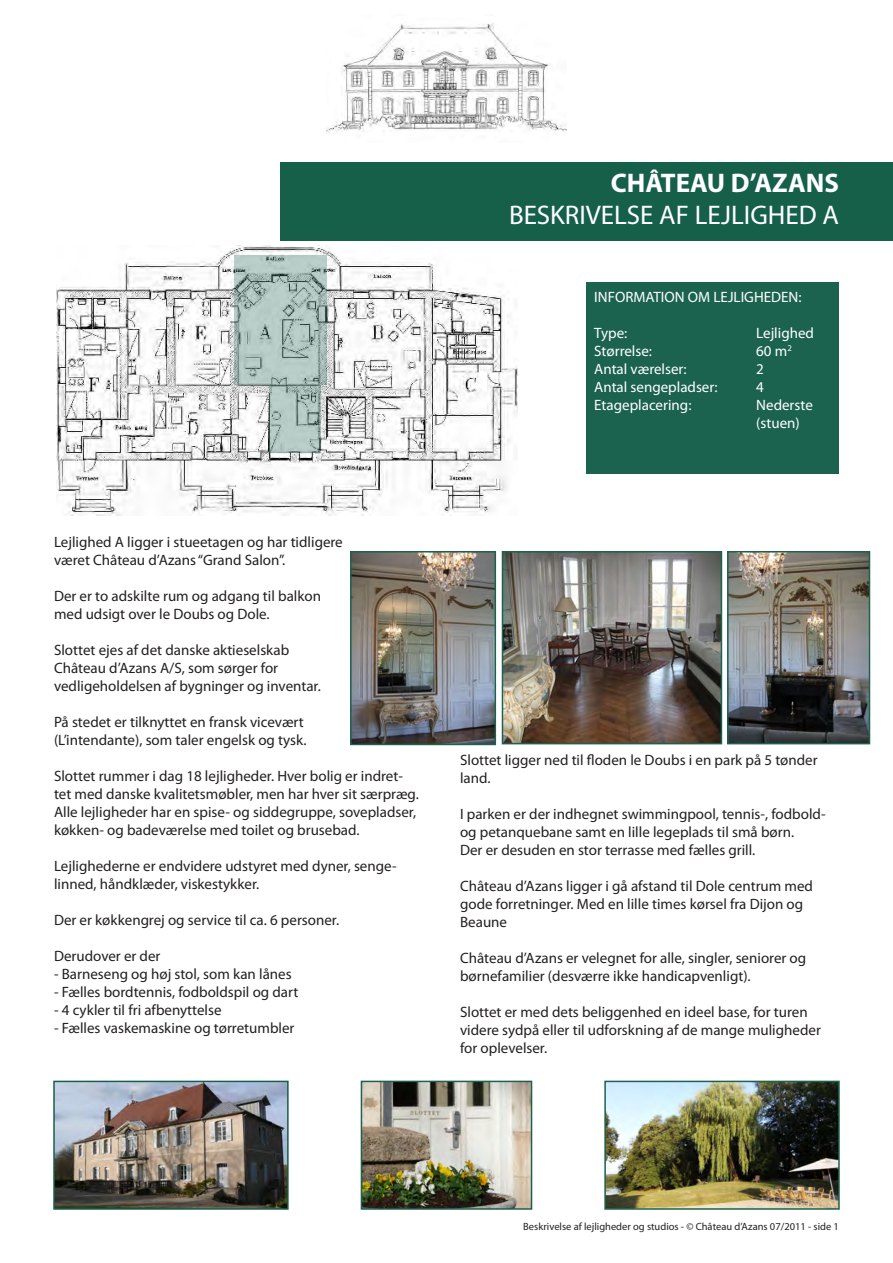
<style>
.page{position:relative;width:893px;height:1263px;background:#fff}
.page>*{position:absolute;margin:0;border:0;box-sizing:border-box;transform-origin:0 0}
.t1{font:27px "Myriad Pro";color:#fff}
.t2{font:700 27px "Myriad Pro";color:#fff}
.t3{font:15px/18px "Myriad Pro";color:#231f20}
.t4{font:15px "Myriad Pro";color:#fff}
.t5{font:10.5px "Myriad Pro";color:#231f20}
</style>
<div class="page">
<div style="left:281px;top:162px;width:612px;height:78px;background:#166049"></div>
<div style="left:586px;top:282px;width:252px;height:191px;background:#1b624f"></div>
<img style="left:327px;top:23px;width:239px;height:109px">
<img style="left:56px;top:1084px;width:230px;height:123px">
<div style="left:53px;top:1081px;width:236px;height:129px;border:2px solid #166049"></div>
<img style="left:364px;top:1084px;width:165px;height:123px">
<div style="left:361px;top:1081px;width:171px;height:129px;border:2px solid #1b624f"></div>
<img style="left:607px;top:1084px;width:230px;height:123px">
<div style="left:604px;top:1081px;width:236px;height:129px;border:2px solid #1b624f"></div>
<img style="left:56px;top:245px;width:461px;height:270px">
<svg style="left:234px;top:256px;width:92px;height:129px;background:#a7bcb6"></svg>
<svg style="left:269px;top:385px;width:52px;height:68px;background:#a4b9b3"></svg>
<img style="left:730px;top:554px;width:137px;height:187px">
<div style="left:727px;top:551px;width:143px;height:193px;border:2px solid #1b624f"></div>
<img style="left:353px;top:554px;width:140px;height:188px">
<div style="left:350px;top:551px;width:146px;height:194px;border:2px solid #1b624f"></div>
<img style="left:505px;top:554px;width:214px;height:187px">
<div style="left:502px;top:551px;width:220px;height:193px;border:2px solid #1b624f"></div>
<p class="t2" style="left:611px;top:165px;width:230px">CHÂTEAU D’AZANS</p>
<p class="t1" style="left:509px;top:198px;width:331px">BESKRIVELSE AF LEJLIGHED A</p>
<p class="t4" style="left:594px;top:287px;width:209px">INFORMATION OM LEJLIGHEDEN:</p>
<p class="t4" style="left:594px;top:323px;width:35px">Type:</p>
<p class="t4" style="left:756px;top:323px;width:59px">Lejlighed</p>
<p class="t4" style="left:594px;top:341px;width:59px">Størrelse:</p>
<p class="t4" style="left:756px;top:341px;width:37px">60 m<sup>2</sup></p>
<p class="t4" style="left:594px;top:359px;width:94px">Antal værelser:</p>
<p class="t4" style="left:756px;top:359px;width:9px">2</p>
<p class="t4" style="left:594px;top:377px;width:125px">Antal sengepladser:</p>
<p class="t4" style="left:756px;top:377px;width:9px">4</p>
<p class="t4" style="left:594px;top:395px;width:99px">Etageplacering:</p>
<p class="t4" style="left:756px;top:395px;width:58px">Nederste</p>
<p class="t4" style="left:756px;top:413px;width:45px">(stuen)</p>
<p class="t3" style="left:54px;top:533px;width:290px">Lejlighed A ligger i stueetagen og har tidligere</p>
<p class="t3" style="left:54px;top:551px;width:233px">været Château d’Azans “Grand Salon”.</p>
<p class="t3" style="left:54px;top:587px;width:269px">Der er to adskilte rum og adgang til balkon</p>
<p class="t3" style="left:54px;top:605px;width:217px">med udsigt over le Doubs og Dole.</p>
<p class="t3" style="left:54px;top:641px;width:237px">Slottet ejes af det danske aktieselskab</p>
<p class="t3" style="left:54px;top:659px;width:226px">Château d’Azans A/S, som sørger for</p>
<p class="t3" style="left:54px;top:677px;width:268px">vedligeholdelsen af bygninger og inventar.</p>
<p class="t3" style="left:54px;top:713px;width:251px">På stedet er tilknyttet en fransk vicevært</p>
<p class="t3" style="left:54px;top:731px;width:254px">(L’intendante), som taler engelsk og tysk.</p>
<p class="t3" style="left:54px;top:767px;width:366px">Slottet rummer i dag 18 lejligheder. Hver bolig er indret&shy;tet med danske kvalitetsmøbler, men har hver sit særpræg.<br>Alle lejligheder har en spise- og siddegruppe, sovepladser, køkken- og badeværelse med toilet og brusebad.</p>
<p class="t3" style="left:54px;top:857px;width:344px">Lejlighederne er endvidere udstyret med dyner, senge&shy;linned, håndklæder, viskestykker.</p>
<p class="t3" style="left:54px;top:911px;width:287px">Der er køkkengrej og service til ca. 6 personer.</p>
<p class="t3" style="left:54px;top:947px;width:108px">Derudover er der</p>
<p class="t3" style="left:54px;top:965px;width:239px">- Barneseng og høj stol, som kan lånes</p>
<p class="t3" style="left:54px;top:983px;width:246px">- Fælles bordtennis, fodboldspil og dart</p>
<p class="t3" style="left:54px;top:1001px;width:169px">- 4 cykler til fri afbenyttelse</p>
<p class="t3" style="left:54px;top:1019px;width:242px">- Fælles vaskemaskine og tørretumbler</p>
<p class="t3" style="left:460px;top:751px;width:359px">Slottet ligger ned til floden le Doubs i en park på 5 tønder land.</p>
<p class="t3" style="left:460px;top:805px;width:367px">I parken er der indhegnet swimmingpool, tennis-, fodbold&shy;og petanquebane samt en lille legeplads til små børn.</p>
<p class="t3" style="left:460px;top:841px;width:297px">Der er desuden en stor terrasse med fælles grill.</p>
<p class="t3" style="left:460px;top:877px;width:354px">Château d’Azans ligger i gå afstand til Dole centrum med gode forretninger. Med en lille times kørsel fra Dijon og<br>Beaune</p>
<p class="t3" style="left:460px;top:949px;width:348px">Château d’Azans er velegnet for alle, singler, seniorer og børnefamilier (desværre ikke handicapvenligt).</p>
<p class="t3" style="left:460px;top:1003px;width:362px">Slottet er med dets beliggenhed en ideel base, for turen videre sydpå eller til udforskning af de mange muligheder for oplevelser.</p>
<p class="t5" style="left:523px;top:1219px;width:317px">Beskrivelse af lejligheder og studios - © Château d’Azans 07/2011 - side 1</p>
</div>
